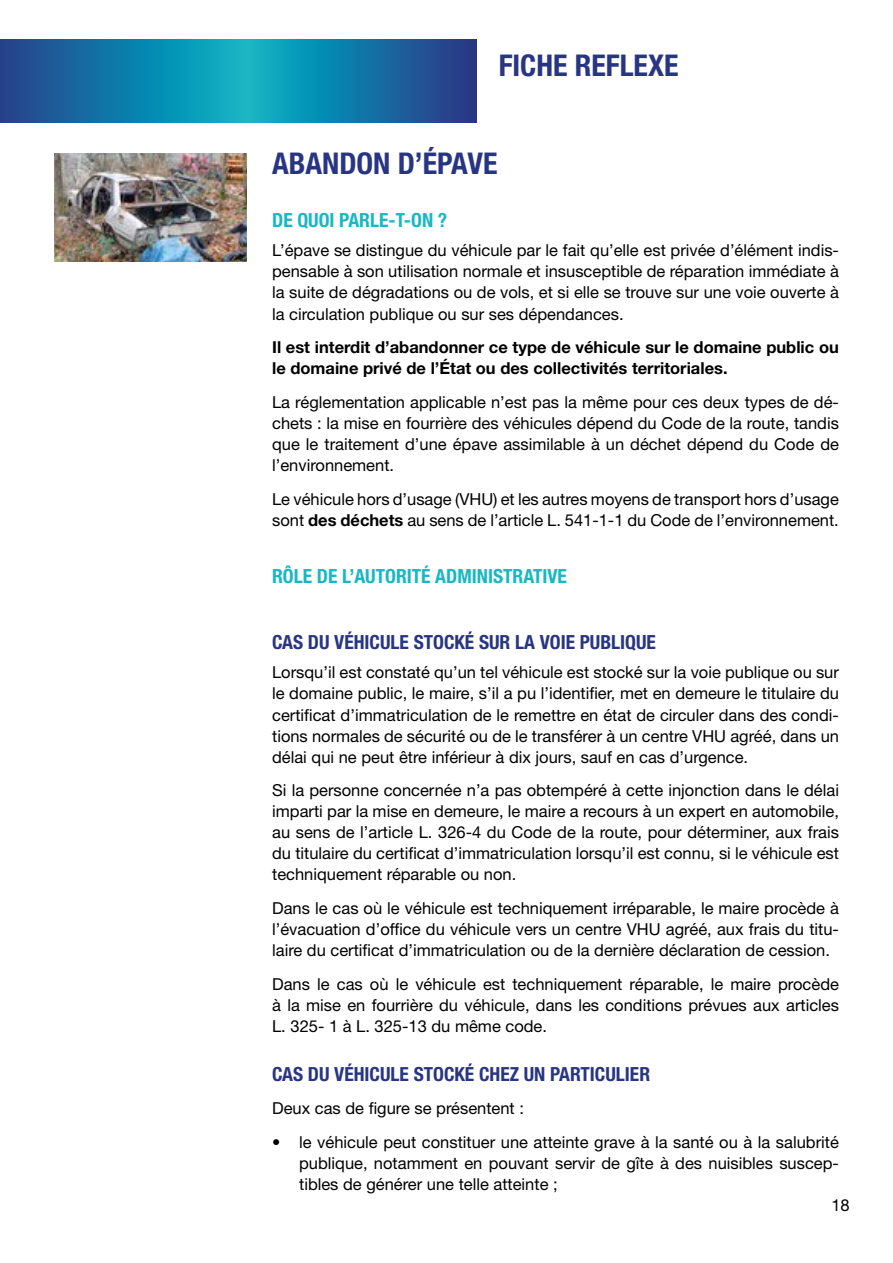
<style>
.page{position:relative;width:893px;height:1263px;background:#fff}
.page>*{position:absolute;margin:0;border:0;box-sizing:border-box;transform-origin:0 0}
.t1{font:700 condensed 30px "Helvetica Neue LT Std";color:#283583}
.t2{font:700 condensed 19.5px "Helvetica Neue LT Std";color:#283583}
.t3{font:700 condensed 19.5px "Helvetica Neue LT Std";color:#17b8c4}
.t4{font:16.5px/21px "Helvetica Neue LT Std";color:#000;text-align:justify}
.t5{font:700 16.5px/21px "Helvetica Neue LT Std";color:#000}
.s1{font-weight:700}
</style>
<div class="page">
<svg style="left:0;top:39px;width:476px;height:84px;background:#1379a7"></svg>
<img style="left:54px;top:153px;width:193px;height:108px">
<h1 class="t1" style="left:499px;top:48px;width:181px">FICHE REFLEXE</h1>
<h1 class="t1" style="left:272px;top:145px;width:227px">ABANDON D’ÉPAVE</h1>
<p class="t3" style="left:272px;top:208px;width:177px">DE QUOI PARLE-T-ON ?</p>
<p class="t4" style="left:272px;top:240px;width:568px">L’épave se distingue du véhicule par le fait qu’elle est privée d’élément indis&shy;pensable à son utilisation normale et insusceptible de réparation immédiate à la suite de dégradations ou de vols, et si elle se trouve sur une voie ouverte à la circulation publique ou sur ses dépendances.</p>
<p class="t5" style="left:272px;top:336px;width:568px">Il est interdit d’abandonner ce type de véhicule sur le domaine public ou le domaine privé de l’État ou des collectivités territoriales.</p>
<p class="t4" style="left:272px;top:391px;width:568px">La réglementation applicable n’est pas la même pour ces deux types de dé&shy;chets : la mise en fourrière des véhicules dépend du Code de la route, tandis que le traitement d’une épave assimilable à un déchet dépend du Code de l’environnement.</p>
<p class="t4" style="left:272px;top:488px;width:568px">Le véhicule hors d’usage (VHU) et les autres moyens de transport hors d’usage sont <span class="s1">des déchets</span> au sens de l’article L. 541-1-1 du Code de l’environnement.</p>
<p class="t3" style="left:272px;top:564px;width:296px">RÔLE DE L’AUTORITÉ ADMINISTRATIVE</p>
<p class="t2" style="left:272px;top:630px;width:385px">CAS DU VÉHICULE STOCKÉ SUR LA VOIE PUBLIQUE</p>
<p class="t4" style="left:272px;top:662px;width:568px">Lorsqu’il est constaté qu’un tel véhicule est stocké sur la voie publique ou sur le domaine public, le maire, s’il a pu l’identifier, met en demeure le titulaire du certificat d’immatriculation de le remettre en état de circuler dans des condi&shy;tions normales de sécurité ou de le transférer à un centre VHU agréé, dans un délai qui ne peut être inférieur à dix jours, sauf en cas d’urgence.</p>
<p class="t4" style="left:272px;top:780px;width:568px">Si la personne concernée n’a pas obtempéré à cette injonction dans le délai imparti par la mise en demeure, le maire a recours à un expert en automobile, au sens de l’article L. 326-4 du Code de la route, pour déterminer, aux frais du titulaire du certificat d’immatriculation lorsqu’il est connu, si le véhicule est techniquement réparable ou non.</p>
<p class="t4" style="left:272px;top:897px;width:568px">Dans le cas où le véhicule est techniquement irréparable, le maire procède à l’évacuation d’office du véhicule vers un centre VHU agréé, aux frais du titu&shy;laire du certificat d’immatriculation ou de la dernière déclaration de cession.</p>
<p class="t4" style="left:272px;top:973px;width:568px">Dans le cas où le véhicule est techniquement réparable, le maire procède à la mise en fourrière du véhicule, dans les conditions prévues aux articles L. 325- 1 à L. 325-13 du même code.</p>
<p class="t2" style="left:272px;top:1062px;width:380px">CAS DU VÉHICULE STOCKÉ CHEZ UN PARTICULIER</p>
<p class="t4" style="left:272px;top:1098px;width:253px">Deux cas de figure se présentent :</p>
<p class="t4" style="left:299px;top:1131px;width:541px;text-indent:-27px">• le véhicule peut constituer une atteinte grave à la santé ou à la salubrité publique, notamment en pouvant servir de gîte à des nuisibles suscep&shy;tibles de générer une telle atteinte ;</p>
<p class="t4" style="left:831px;top:1194px;width:20px">18</p>
</div>
